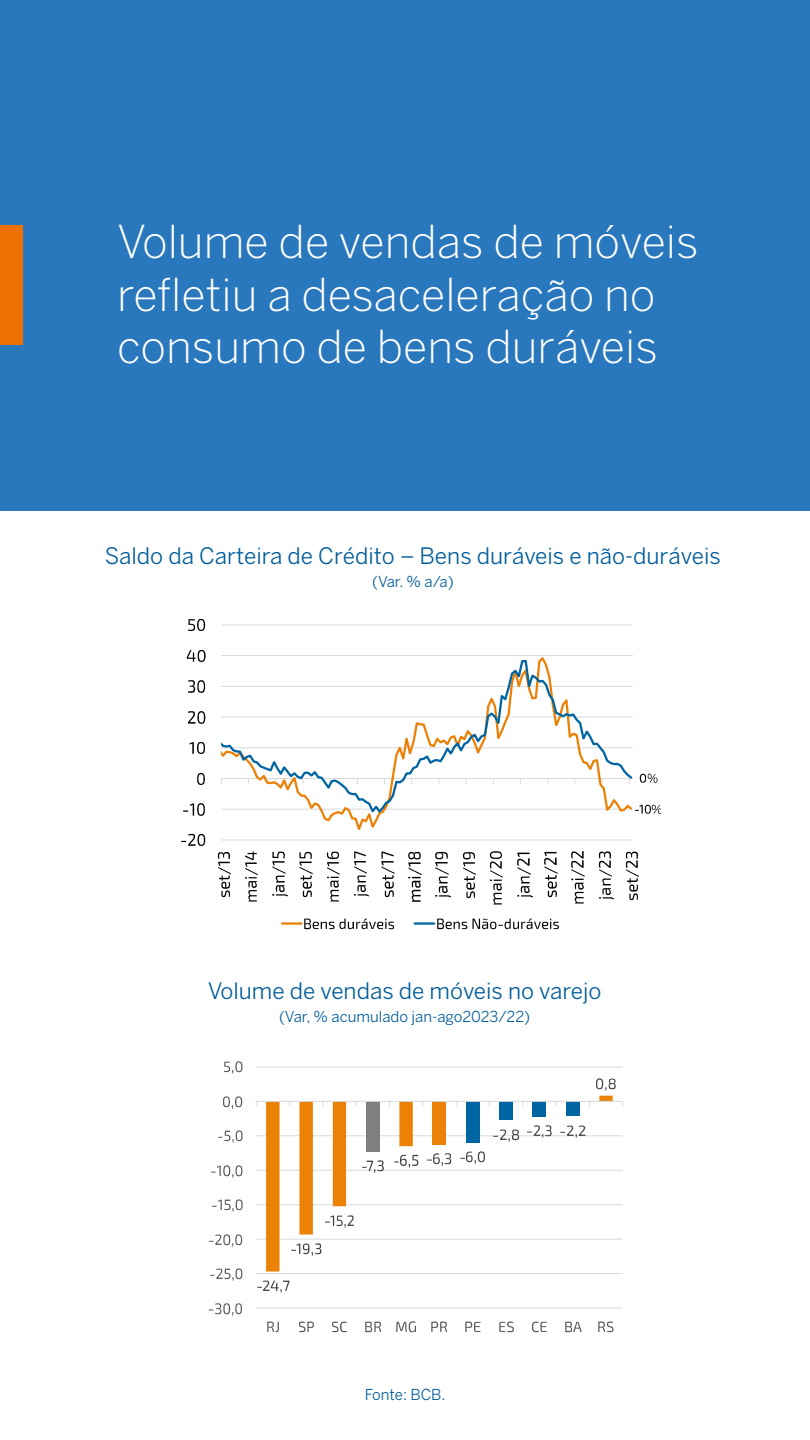
<style>
.page{position:relative;width:810px;height:1440px;background:#fff}
.page>*{position:absolute;margin:0;border:0;box-sizing:border-box;transform-origin:0 0}
.t1{font:300 45px/52.5px "Benton Sans";color:#fff}
.t2{font:22.5px "Benton Sans";color:#005d99}
.t3{font:15px "Benton Sans";color:#005d99}
</style>
<div class="page">
<hr style="left:221px;top:840px;width:412px;height:1px;background:#d9d9d9">
<hr style="left:221px;top:625px;width:412px;height:1px;background:#d9d9d9">
<svg style="left:221px;top:655px;width:412px;height:175px"></svg>
<svg style="left:221px;top:659px;width:412px;height:157px"></svg>
<img style="left:640px;top:804px;width:12px;height:10px">
<img style="left:652px;top:804px;width:9px;height:10px">
<img style="left:640px;top:773px;width:7px;height:10px">
<img style="left:647px;top:773px;width:11px;height:10px">
<img style="left:181px;top:833px;width:25px;height:13px">
<img style="left:183px;top:803px;width:22px;height:13px">
<img style="left:197px;top:772px;width:8px;height:13px">
<img style="left:190px;top:741px;width:15px;height:13px">
<img style="left:188px;top:711px;width:18px;height:13px">
<img style="left:187px;top:680px;width:19px;height:13px">
<img style="left:186px;top:649px;width:20px;height:13px">
<img style="left:188px;top:618px;width:18px;height:13px">
<img style="left:217px;top:852px;width:14px;height:46px">
<img style="left:245px;top:851px;width:13px;height:51px">
<img style="left:272px;top:851px;width:15px;height:46px">
<img style="left:299px;top:851px;width:14px;height:47px">
<img style="left:326px;top:851px;width:14px;height:51px">
<img style="left:353px;top:851px;width:16px;height:45px">
<img style="left:381px;top:851px;width:14px;height:46px">
<img style="left:408px;top:851px;width:14px;height:51px">
<img style="left:435px;top:851px;width:15px;height:46px">
<img style="left:462px;top:852px;width:14px;height:46px">
<img style="left:489px;top:851px;width:14px;height:54px">
<img style="left:517px;top:852px;width:15px;height:45px">
<img style="left:544px;top:851px;width:14px;height:47px">
<img style="left:571px;top:851px;width:14px;height:53px">
<img style="left:598px;top:851px;width:16px;height:49px">
<img style="left:625px;top:851px;width:14px;height:50px">
<hr style="left:282px;top:922px;width:20px;height:3px;background:#ec8108">
<img style="left:304px;top:918px;width:91px;height:12px">
<hr style="left:415px;top:922px;width:19px;height:3px;background:#0065a3">
<img style="left:437px;top:918px;width:122px;height:12px">
<div style="left:0;top:0;width:810px;height:511px;background:#2977bc"></div>
<div style="left:0;top:225px;width:22px;height:120px;background:#ee7203"></div>
<hr style="left:256px;top:1308px;width:367px;height:1px;background:#d9d9d9">
<hr style="left:256px;top:1273px;width:367px;height:1px;background:#d9d9d9">
<hr style="left:256px;top:1239px;width:367px;height:1px;background:#d9d9d9">
<hr style="left:256px;top:1204px;width:367px;height:1px;background:#d9d9d9">
<hr style="left:256px;top:1170px;width:367px;height:1px;background:#d9d9d9">
<hr style="left:256px;top:1135px;width:367px;height:1px;background:#d9d9d9">
<hr style="left:256px;top:1067px;width:367px;height:1px;background:#d9d9d9">
<svg style="left:266px;top:1096px;width:347px;height:176px"></svg>
<hr style="left:256px;top:1101px;width:367px;height:1px;background:#d9d9d9">
<img style="left:263px;top:1280px;width:27px;height:13px">
<img style="left:291px;top:1239px;width:6px;height:17px">
<img style="left:297px;top:1239px;width:31px;height:17px">
<img style="left:324px;top:1211px;width:6px;height:17px">
<img style="left:330px;top:1211px;width:31px;height:17px">
<img style="left:361px;top:1157px;width:6px;height:17px">
<img style="left:367px;top:1157px;width:24px;height:17px">
<img style="left:393px;top:1151px;width:7px;height:17px">
<img style="left:400px;top:1151px;width:25px;height:17px">
<img style="left:427px;top:1150px;width:6px;height:17px">
<img style="left:433px;top:1150px;width:26px;height:17px">
<img style="left:459px;top:1148px;width:7px;height:17px">
<img style="left:466px;top:1148px;width:27px;height:17px">
<img style="left:493px;top:1125px;width:6px;height:17px">
<img style="left:499px;top:1125px;width:27px;height:17px">
<img style="left:527px;top:1122px;width:6px;height:17px">
<img style="left:533px;top:1121px;width:40px;height:18px">
<img style="left:566px;top:1121px;width:26px;height:17px">
<img style="left:596px;top:1078px;width:20px;height:13px">
<img style="left:209px;top:1303px;width:33px;height:13px">
<img style="left:210px;top:1268px;width:33px;height:13px">
<img style="left:209px;top:1234px;width:34px;height:13px">
<img style="left:212px;top:1199px;width:31px;height:13px">
<img style="left:211px;top:1165px;width:32px;height:13px">
<img style="left:218px;top:1130px;width:25px;height:13px">
<img style="left:223px;top:1096px;width:20px;height:13px">
<img style="left:224px;top:1061px;width:19px;height:13px">
<img style="left:267px;top:1321px;width:12px;height:12px">
<img style="left:298px;top:1321px;width:16px;height:12px">
<img style="left:332px;top:1321px;width:15px;height:12px">
<img style="left:365px;top:1321px;width:17px;height:12px">
<img style="left:396px;top:1321px;width:20px;height:12px">
<img style="left:431px;top:1321px;width:16px;height:11px">
<img style="left:465px;top:1321px;width:16px;height:11px">
<img style="left:499px;top:1321px;width:15px;height:12px">
<img style="left:532px;top:1321px;width:15px;height:12px">
<img style="left:565px;top:1321px;width:17px;height:12px">
<img style="left:598px;top:1321px;width:16px;height:12px">
<p class="t1" style="left:117px;top:215px;width:583px">Volume de vendas de móveis refletiu a desaceleração no consumo de bens duráveis</p>
<p class="t2" style="left:105px;top:543px;width:617px">Saldo da Carteira de Crédito – Bens duráveis e não-duráveis</p>
<p class="t3" style="left:372px;top:572px;width:83px">(Var. % a/a)</p>
<p class="t2" style="left:208px;top:978px;width:395px">Volume de vendas de móveis no varejo</p>
<p class="t3" style="left:279px;top:1007px;width:253px">(Var, % acumulado jan-ago2023/22)</p>
<p class="t3" style="left:365px;top:1385px;width:82px">Fonte: BCB.</p>
</div>
